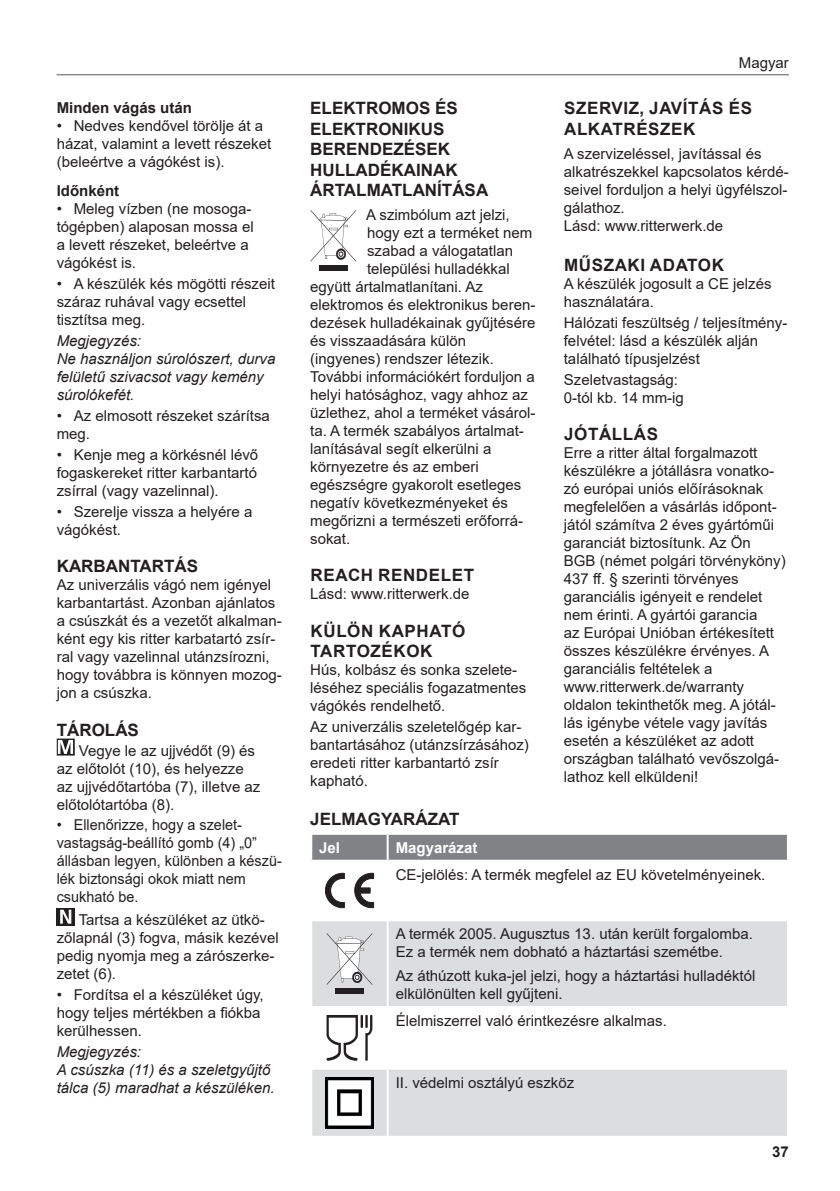
<style>
.page{position:relative;width:840px;height:1191px;background:#fff}
.page>*{position:absolute;margin:0;border:0;box-sizing:border-box;transform-origin:0 0}
.t1{font:700 17px/20.4px "Arial";color:#231f20}
.t2{font:700 17px/20.4px "Arial";letter-spacing:.035em;color:#231f20}
.t3{font:15px/18px "Arial";color:#231f20}
.t4{font:italic 15px/18px "Arial";color:#231f20}
.t5{font:15px/18px "Arial";color:#231f20;scale:.96 1}
.t6{font:700 15px "Arial";color:#231f20}
.t7{font:700 15px "Arial";color:#fff}
</style>
<div class="page">
<svg style="left:57px;top:738px;width:18px;height:17px"></svg>
<svg style="left:57px;top:908px;width:18px;height:17px"></svg>
<svg style="left:60px;top:909px;width:11px;height:14px"></svg>
<svg style="left:310px;top:210px;width:46px;height:52px"></svg>
<div style="left:318px;top:266px;width:29px;height:5px;background:#231f20"></div>
<hr style="left:57px;top:74px;width:731px;height:1px;background:#808285">
<div style="left:312px;top:835px;width:474px;height:24px;background:#808285"></div>
<svg style="left:312px;top:921px;width:474px;height:214px;fill:#dcdddf"></svg>
<hr style="left:386px;top:921px;width:2px;height:85px;background:#fff">
<hr style="left:310px;top:1006px;width:77px;height:2px;background:#fff">
<hr style="left:387px;top:1006px;width:401px;height:2px;background:#fff">
<hr style="left:386px;top:1008px;width:2px;height:59px;background:#fff">
<hr style="left:310px;top:1067px;width:77px;height:2px;background:#fff">
<hr style="left:387px;top:1067px;width:401px;height:2px;background:#fff">
<hr style="left:386px;top:1069px;width:2px;height:66px;background:#fff">
<hr style="left:386px;top:835px;width:2px;height:24px;background:#fff">
<svg style="left:325px;top:873px;width:48px;height:34px"></svg>
<svg style="left:326px;top:933px;width:47px;height:52px"></svg>
<div style="left:335px;top:989px;width:28px;height:5px;background:#231f20"></div>
<svg style="left:326px;top:1015px;width:46px;height:45px"></svg>
<img style="left:325px;top:1077px;width:48px;height:51px">
<p class="t6" style="left:57px;top:97px;width:137px">Minden vágás után</p>
<p class="t3" style="left:57px;top:117px;width:216px">• Nedves kendővel törölje át a házat, valamint a levett részeket (beleértve a vágókést is).</p>
<p class="t6" style="left:57px;top:180px;width:64px">Időnként</p>
<p class="t3" style="left:57px;top:200px;width:198px">• Meleg vízben (ne mosoga&shy;tógépben) alaposan mossa el a levett részeket, beleértve a vágókést is.</p>
<p class="t3" style="left:57px;top:275px;width:219px">• A készülék kés mögötti részeit száraz ruhával vagy ecsettel tisztítsa meg.</p>
<p class="t4" style="left:57px;top:332px;width:220px">Megjegyzés:<br>Ne használjon súrolószert, durva felületű szivacsot vagy kemény súrolókefét.</p>
<p class="t3" style="left:57px;top:406px;width:214px">• Az elmosott részeket szárítsa meg.</p>
<p class="t3" style="left:57px;top:445px;width:203px;text-align:justify">• Kenje meg a körkésnél lévő fogaskereket ritter karbantartó zsírral (vagy vazelinnal).</p>
<p class="t3" style="left:57px;top:502px;width:197px">• Szerelje vissza a helyére a vágókést.</p>
<p class="t1" style="left:57px;top:556px;width:143px">KARBANTARTÁS</p>
<p class="t3" style="left:57px;top:576px;width:226px">Az univerzális vágó nem igényel karbantartást. Azonban ajánlatos a csúszkát és a vezetőt alkalman&shy;ként egy kis ritter karbatartó zsír&shy;ral vagy vazelinnal utánzsírozni, hogy továbbra is könnyen mozog&shy;jon a csúszka.</p>
<p class="t1" style="left:57px;top:719px;width:84px">TÁROLÁS</p>
<p class="t3" style="left:57px;top:741px;width:205px;text-indent:22px">Vegye le az ujjvédőt (9) és az előtolót (10), és helyezze az ujjvédőtartóba (7), illetve az előtolótartóba (8).</p>
<p class="t5" style="left:57px;top:816px;width:236px">• Ellenőrizze, hogy a szelet&shy;vastagság-beállító gomb (4) „0” állásban legyen, különben a készü&shy;lék biztonsági okok miatt nem csukható be.</p>
<p class="t3" style="left:57px;top:911px;width:223px;text-indent:22px">Tartsa a készüléket az ütkö&shy;zőlapnál (3) fogva, másik kezével pedig nyomja meg a zárószerke&shy;zetet (6).</p>
<p class="t3" style="left:57px;top:985px;width:208px">• Fordítsa el a készüléket úgy, hogy teljes mértékben a fiókba kerülhessen.</p>
<p class="t4" style="left:57px;top:1043px;width:219px">Megjegyzés:<br>A csúszka (11) és a szeletgyűjtő tálca (5) maradhat a készüléken.</p>
<p class="t1" style="left:310px;top:98px;width:179px">ELEKTROMOS ÉS<br>ELEKTRONIKUS<br>BERENDEZÉSEK<br>HULLADÉKAINAK<br>ÁRTALMATLANÍTÁSA</p>
<p class="t3" style="left:366px;top:205px;width:145px">A szimbólum azt jelzi,</p>
<p class="t3" style="left:367px;top:223px;width:167px">hogy ezt a terméket nem</p>
<p class="t3" style="left:367px;top:241px;width:147px">szabad a válogatatlan</p>
<p class="t3" style="left:367px;top:259px;width:144px">települési hulladékkal</p>
<p class="t3" style="left:310px;top:277px;width:174px">együtt ártalmatlanítani. Az</p>
<p class="t3" style="left:310px;top:295px;width:226px">elektromos és elektronikus beren-</p>
<p class="t3" style="left:310px;top:313px;width:226px">dezések hulladékainak gyűjtésére</p>
<p class="t3" style="left:310px;top:331px;width:157px">és visszaadására külön</p>
<p class="t3" style="left:310px;top:349px;width:185px">(ingyenes) rendszer létezik.</p>
<p class="t3" style="left:310px;top:367px;width:226px">További információkért forduljon a</p>
<p class="t3" style="left:310px;top:385px;width:219px">helyi hatósághoz, vagy ahhoz az</p>
<p class="t3" style="left:310px;top:403px;width:226px">üzlethez, ahol a terméket vásárol-</p>
<p class="t3" style="left:310px;top:421px;width:215px">ta. A termék szabályos ártalmat-</p>
<p class="t3" style="left:310px;top:439px;width:182px">lanításával segít elkerülni a</p>
<p class="t3" style="left:310px;top:457px;width:170px">környezetre és az emberi</p>
<p class="t3" style="left:310px;top:475px;width:212px">egészségre gyakorolt esetleges</p>
<p class="t3" style="left:310px;top:493px;width:199px">negatív következményeket és</p>
<p class="t3" style="left:310px;top:511px;width:214px">megőrizni a természeti erőforrá-</p>
<p class="t3" style="left:310px;top:529px;width:42px">sokat.</p>
<p class="t2" style="left:310px;top:565px;width:165px">REACH RENDELET</p>
<p class="t3" style="left:310px;top:585px;width:161px">Lásd: www.ritterwerk.de</p>
<p class="t2" style="left:310px;top:621px;width:156px">KÜLÖN KAPHATÓ<br>TARTOZÉKOK</p>
<p class="t3" style="left:310px;top:661px;width:217px">Hús, kolbász és sonka szelete&shy;léséhez speciális fogazatmentes vágókés rendelhető.</p>
<p class="t3" style="left:310px;top:717px;width:220px">Az univerzális szeletelőgép kar&shy;bantartásához (utánzsírzásához) eredeti ritter karbantartó zsír kapható.</p>
<p class="t3" style="left:738px;top:53px;width:52px">Magyar</p>
<p class="t2" style="left:563px;top:98px;width:189px">SZERVIZ, JAVÍTÁS ÉS<br>ALKATRÉSZEK</p>
<p class="t3" style="left:563px;top:144px;width:226px">A szervizeléssel, javítással és alkatrészekkel kapcsolatos kérdé&shy;seivel forduljon a helyi ügyfélszol&shy;gálathoz.<br>Lásd: www.ritterwerk.de</p>
<p class="t2" style="left:563px;top:255px;width:161px">MŰSZAKI ADATOK</p>
<p class="t3" style="left:563px;top:274px;width:209px">A készülék jogosult a CE jelzés használatára.</p>
<p class="t3" style="left:563px;top:313px;width:225px">Hálózati feszültség / teljesítmény&shy;felvétel: lásd a készülék alján található típusjelzést</p>
<p class="t3" style="left:563px;top:370px;width:122px">Szeletvastagság:<br>0-tól kb. 14 mm-ig</p>
<p class="t2" style="left:563px;top:424px;width:95px">JÓTÁLLÁS</p>
<p class="t3" style="left:563px;top:443px;width:223px">Erre a ritter által forgalmazott készülékre a jótállásra vonatko&shy;zó európai uniós előírásoknak megfelelően a vásárlás időpont&shy;jától számítva 2 éves gyártóműi garanciát biztosítunk. Az Ön<br>BGB (német polgári törvényköny)<br>437 ff. § szerinti törvényes garanciális igényeit e rendelet nem érinti. A gyártói garancia<br>az Európai Unióban értékesített összes készülékre érvényes. A garanciális feltételek a www.ritterwerk.de/warranty oldalon tekinthetők meg. A jótál&shy;lás igénybe vétele vagy javítás esetén a készüléket az adott országban található vevőszolgá&shy;lathoz kell elküldeni!</p>
<p class="t1" style="left:310px;top:809px;width:151px">JELMAGYARÁZAT</p>
<p class="t7" style="left:319px;top:837px;width:22px">Jel</p>
<p class="t7" style="left:395px;top:837px;width:83px">Magyarázat</p>
<p class="t3" style="left:395px;top:865px;width:371px">CE-jelölés: A termék megfelel az EU követelményeinek.</p>
<p class="t3" style="left:395px;top:925px;width:358px">A termék 2005. Augusztus 13. után került forgalomba.<br>Ez a termék nem dobható a háztartási szemétbe.</p>
<p class="t3" style="left:395px;top:966px;width:361px">Az áthúzott kuka-jel jelzi, hogy a háztartási hulladéktól elkülönülten kell gyűjteni.</p>
<p class="t3" style="left:395px;top:1011px;width:272px">Élelmiszerrel való érintkezésre alkalmas.</p>
<p class="t3" style="left:395px;top:1073px;width:180px">II. védelmi osztályú eszköz</p>
<p class="t6" style="left:771px;top:1140px;width:18px">37</p>
</div>
